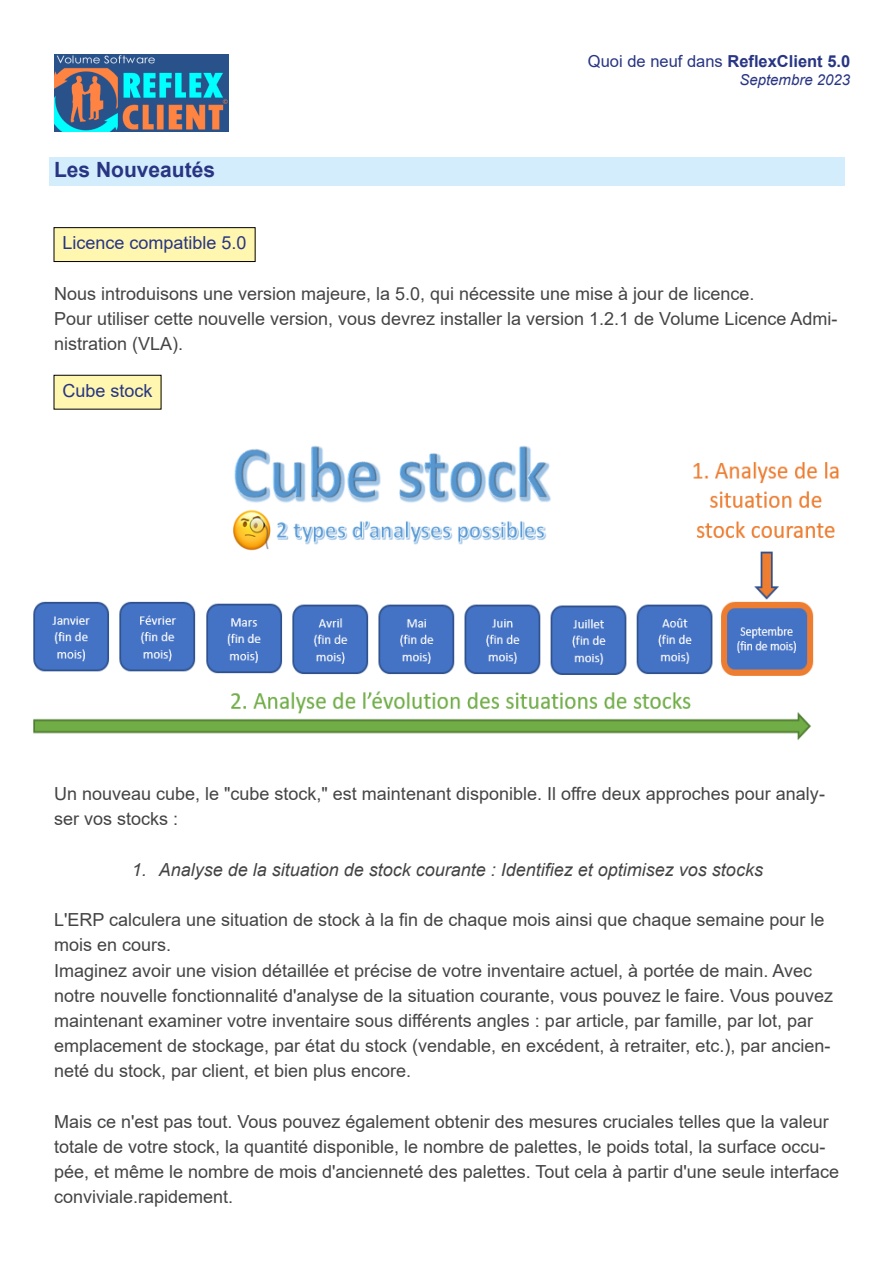
<style>
.page{position:relative;width:893px;height:1263px;background:#fff}
.page>*{position:absolute;margin:0;border:0;box-sizing:border-box;transform-origin:0 0}
.t1{font:700 21px "Arial";color:#283583}
.t2{font:18px/25.2px "Arial";color:#444}
.t3{font:italic 18px "Arial";color:#444}
.t4{font:18px "Arial";color:#283583}
.t5{font:700 16.5px "Arial";color:#283583}
.t6{font:italic 15px "Arial";color:#283583}
.s1{font-weight:400}
</style>
<div class="page">
<div style="left:50px;top:158px;width:795px;height:28px;background:#d4edfc"></div>
<div style="left:54px;top:228px;width:201px;height:34px;background:#fff7b0"></div>
<div style="left:54px;top:227px;width:201px;height:35px;border:1px solid #000"></div>
<div style="left:54px;top:375px;width:107px;height:34px;background:#fff7b0"></div>
<img style="left:33px;top:446px;width:806px;height:294px">
<img style="left:54px;top:54px;width:174px;height:77px">
<p class="t1" style="left:54px;top:155px;width:163px">Les Nouveautés</p>
<p class="t5" style="left:588px;top:49px;width:264px"><span class="s1">Quoi de neuf dans</span> ReflexClient 5.0</p>
<p class="t6" style="left:739px;top:70px;width:112px">Septembre 2023</p>
<p class="t4" style="left:63px;top:230px;width:186px">Licence compatible 5.0</p>
<p class="t2" style="left:54px;top:281px;width:785px">Nous introduisons une version majeure, la 5.0, qui nécessite une mise à jour de licence.<br>Pour utiliser cette nouvelle version, vous devrez installer la version 1.2.1 de Volume Licence Admi&shy;nistration (VLA).</p>
<p class="t4" style="left:63px;top:378px;width:92px">Cube stock</p>
<p class="t2" style="left:54px;top:781px;width:772px">Un nouveau cube, le "cube stock," est maintenant disponible. Il offre deux approches pour analy&shy;ser vos stocks :</p>
<p class="t3" style="left:132px;top:858px;width:633px">1. Analyse de la situation de stock courante : Identifiez et optimisez vos stocks</p>
<p class="t2" style="left:54px;top:907px;width:780px">L'ERP calculera une situation de stock à la fin de chaque mois ainsi que chaque semaine pour le mois en cours.<br>Imaginez avoir une vision détaillée et précise de votre inventaire actuel, à portée de main. Avec notre nouvelle fonctionnalité d'analyse de la situation courante, vous pouvez le faire. Vous pouvez maintenant examiner votre inventaire sous différents angles : par article, par famille, par lot, par emplacement de stockage, par état du stock (vendable, en excédent, à retraiter, etc.), par ancien&shy;neté du stock, par client, et bien plus encore.</p>
<p class="t2" style="left:54px;top:1109px;width:786px">Mais ce n'est pas tout. Vous pouvez également obtenir des mesures cruciales telles que la valeur totale de votre stock, la quantité disponible, le nombre de palettes, le poids total, la surface occu&shy;pée, et même le nombre de mois d'ancienneté des palettes. Tout cela à partir d'une seule interface conviviale.rapidement.</p>
</div>
